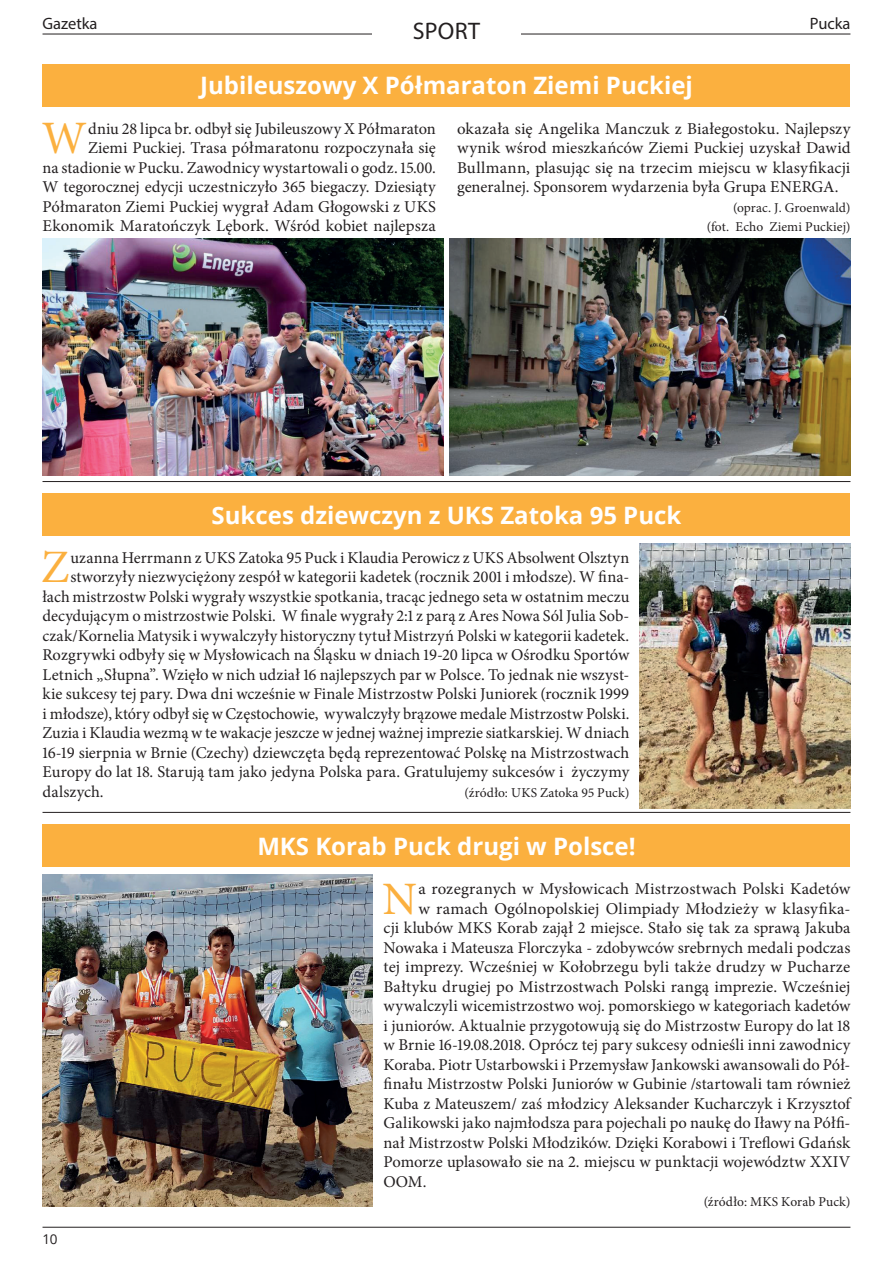
<style>
.page{position:relative;width:893px;height:1263px;background:#fff}
.page>*{position:absolute;margin:0;border:0;box-sizing:border-box;transform-origin:0 0}
.t1{font:46.5px "Minion Pro";color:#fbb03f}
.t2{font:700 24px "Open Sans";color:#fff}
.t3{font:24px "Myriad Pro";letter-spacing:.015em;color:#231f20}
.t4{font:16.5px/19.5px "Minion Pro";letter-spacing:.005em;color:#231f20;text-align:right}
.t5{font:16.5px "Myriad Pro";color:#231f20}
.t6{font:13.5px/19.5px "Minion Pro";letter-spacing:.01em;color:#231f20;text-align:right}
.t7{font:13.5px "Open Sans";color:#231f20}
</style>
<div class="page">
<div style="left:43px;top:64px;width:807px;height:42px;background:#fbb03f"></div>
<img style="left:43px;top:875px;width:329px;height:331px">
<img style="left:43px;top:239px;width:401px;height:236px">
<img style="left:449px;top:239px;width:401px;height:236px">
<div style="left:43px;top:493px;width:807px;height:43px;background:#fbb03f"></div>
<div style="left:43px;top:824px;width:807px;height:43px;background:#fbb03f"></div>
<hr style="left:43px;top:481px;width:807px;height:1px;background:#231f20">
<img style="left:640px;top:544px;width:210px;height:264px">
<hr style="left:43px;top:812px;width:807px;height:1px;background:#231f20">
<hr style="left:43px;top:1227px;width:807px;height:1px;background:#231f20">
<hr style="left:43px;top:34px;width:807px;height:1px;background:#231f20">
<div style="left:372px;top:21px;width:149px;height:22px;background:#fff"></div>
<p class="t5" style="left:43px;top:14px;width:57px">Gazetka</p>
<p class="t5" style="left:810px;top:14px;width:42px">Pucka</p>
<h2 class="t3" style="left:413px;top:16px;width:69px">SPORT</h2>
<h2 class="t2" style="left:200px;top:69px;width:494px">Jubileuszowy X Półmaraton Ziemi Puckiej</h2>
<p class="t4" style="left:43px;top:119px;width:395px">dniu 28 lipca br. odbył się Jubileuszowy X Półmaraton<br>Ziemi Puckiej. Trasa półmaratonu rozpoczynała się<br>na stadionie w Pucku. Zawodnicy wystartowali o godz. 15.00.<br>W tegorocznej edycji uczestniczyło 365 biegaczy. Dziesiąty Półmaraton Ziemi Puckiej wygrał Adam Głogowski z UKS Ekonomik Maratończyk Lębork. Wśród kobiet najlepsza</p>
<p class="t4" style="left:457px;top:119px;width:395px;text-align:justify">okazała się Angelika Manczuk z Białegostoku. Najlepszy wynik wśrod mieszkańców Ziemi Puckiej uzyskał Dawid Bullmann, plasując się na trzecim miejscu w klasyfikacji generalnej. Sponsorem wydarzenia była Grupa ENERGA.</p>
<h1 class="t1" style="left:42px;top:107px;width:47px">W</h1>
<p class="t6" style="left:707px;top:198px;width:145px">(oprac. J. Groenwald)<br>(fot. Echo Ziemi Puckiej)</p>
<h2 class="t2" style="left:212px;top:498px;width:471px">Sukces dziewczyn z UKS Zatoka 95 Puck</h2>
<h1 class="t1" style="left:41px;top:536px;width:30px">Z</h1>
<p class="t4" style="left:70px;top:548px;width:560px">uzanna Herrmann z UKS Zatoka 95 Puck i Klaudia Perowicz z UKS Absolwent Olsztyn</p>
<p class="t4" style="left:70px;top:567px;width:560px">stworzyły niezwyciężony zespół w kategorii kadetek (rocznik 2001 i młodsze). W fina-</p>
<p class="t4" style="left:43px;top:587px;width:588px">łach mistrzostw Polski wygrały wszystkie spotkania, tracąc jednego seta w ostatnim meczu</p>
<p class="t4" style="left:43px;top:606px;width:588px">decydującym o mistrzostwie Polski. W finale wygrały 2:1 z parą z Ares Nowa Sól Julia Sob-</p>
<p class="t4" style="left:43px;top:626px;width:588px">czak/Kornelia Matysik i wywalczyły historyczny tytuł Mistrzyń Polski w kategorii kadetek.</p>
<p class="t4" style="left:43px;top:645px;width:588px">Rozgrywki odbyły się w Mysłowicach na Śląsku w dniach 19-20 lipca w Ośrodku Sportów</p>
<p class="t4" style="left:43px;top:665px;width:588px">Letnich „Słupna”. Wzięło w nich udział 16 najlepszych par w Polsce. To jednak nie wszyst-</p>
<p class="t4" style="left:43px;top:684px;width:588px">kie sukcesy tej pary. Dwa dni wcześnie w Finale Mistrzostw Polski Juniorek (rocznik 1999</p>
<p class="t4" style="left:43px;top:704px;width:588px">i młodsze), który odbył się w Częstochowie, wywalczyły brązowe medale Mistrzostw Polski.</p>
<p class="t4" style="left:43px;top:723px;width:588px">Zuzia i Klaudia wezmą w te wakacje jeszcze w jednej ważnej imprezie siatkarskiej. W dniach</p>
<p class="t4" style="left:43px;top:743px;width:588px">16-19 sierpnia w Brnie (Czechy) dziewczęta będą reprezentować Polskę na Mistrzostwach</p>
<p class="t4" style="left:43px;top:762px;width:588px">Europy do lat 18. Starują tam jako jedyna Polska para. Gratulujemy sukcesów i życzymy</p>
<p class="t4" style="left:43px;top:782px;width:63px">dalszych.</p>
<p class="t6" style="left:465px;top:783px;width:166px">(źródło: UKS Zatoka 95 Puck)</p>
<h2 class="t2" style="left:257px;top:829px;width:380px">MKS Korab Puck drugi w Polsce!</h2>
<p class="t7" style="left:43px;top:1229px;width:16px">10</p>
<h1 class="t1" style="left:383px;top:868px;width:36px">N</h1>
<p class="t4" style="left:418px;top:879px;width:434px">a rozegranych w Mysłowicach Mistrzostwach Polski Kadetów</p>
<p class="t4" style="left:418px;top:899px;width:434px">w ramach Ogólnopolskiej Olimpiady Młodzieży w klasyfika-</p>
<p class="t4" style="left:384px;top:918px;width:468px">cji klubów MKS Korab zajął 2 miejsce. Stało się tak za sprawą Jakuba</p>
<p class="t4" style="left:384px;top:938px;width:468px">Nowaka i Mateusza Florczyka - zdobywców srebrnych medali podczas</p>
<p class="t4" style="left:384px;top:957px;width:468px">tej imprezy. Wcześniej w Kołobrzegu byli także drudzy w Pucharze</p>
<p class="t4" style="left:384px;top:977px;width:468px">Bałtyku drugiej po Mistrzostwach Polski rangą imprezie. Wcześniej</p>
<p class="t4" style="left:384px;top:996px;width:468px">wywalczyli wicemistrzostwo woj. pomorskiego w kategoriach kadetów</p>
<p class="t4" style="left:384px;top:1016px;width:468px">i juniorów. Aktualnie przygotowują się do Mistrzostw Europy do lat 18</p>
<p class="t4" style="left:384px;top:1035px;width:468px">w Brnie 16-19.08.2018. Oprócz tej pary sukcesy odnieśli inni zawodnicy</p>
<p class="t4" style="left:384px;top:1055px;width:468px">Koraba. Piotr Ustarbowski i Przemysław Jankowski awansowali do Pół-</p>
<p class="t4" style="left:384px;top:1074px;width:468px">finału Mistrzostw Polski Juniorów w Gubinie /startowali tam również</p>
<p class="t4" style="left:384px;top:1094px;width:468px">Kuba z Mateuszem/ zaś młodzicy Aleksander Kucharczyk i Krzysztof</p>
<p class="t4" style="left:384px;top:1113px;width:468px">Galikowski jako najmłodsza para pojechali po naukę do Iławy na Półfi-</p>
<p class="t4" style="left:384px;top:1133px;width:468px">nał Mistrzostw Polski Młodzików. Dzięki Korabowi i Treflowi Gdańsk</p>
<p class="t4" style="left:384px;top:1152px;width:468px">Pomorze uplasowało sie na 2. miejscu w punktacji województw XXIV</p>
<p class="t4" style="left:384px;top:1172px;width:44px">OOM.</p>
<p class="t6" style="left:704px;top:1192px;width:148px">(źródło: MKS Korab Puck)</p>
</div>
